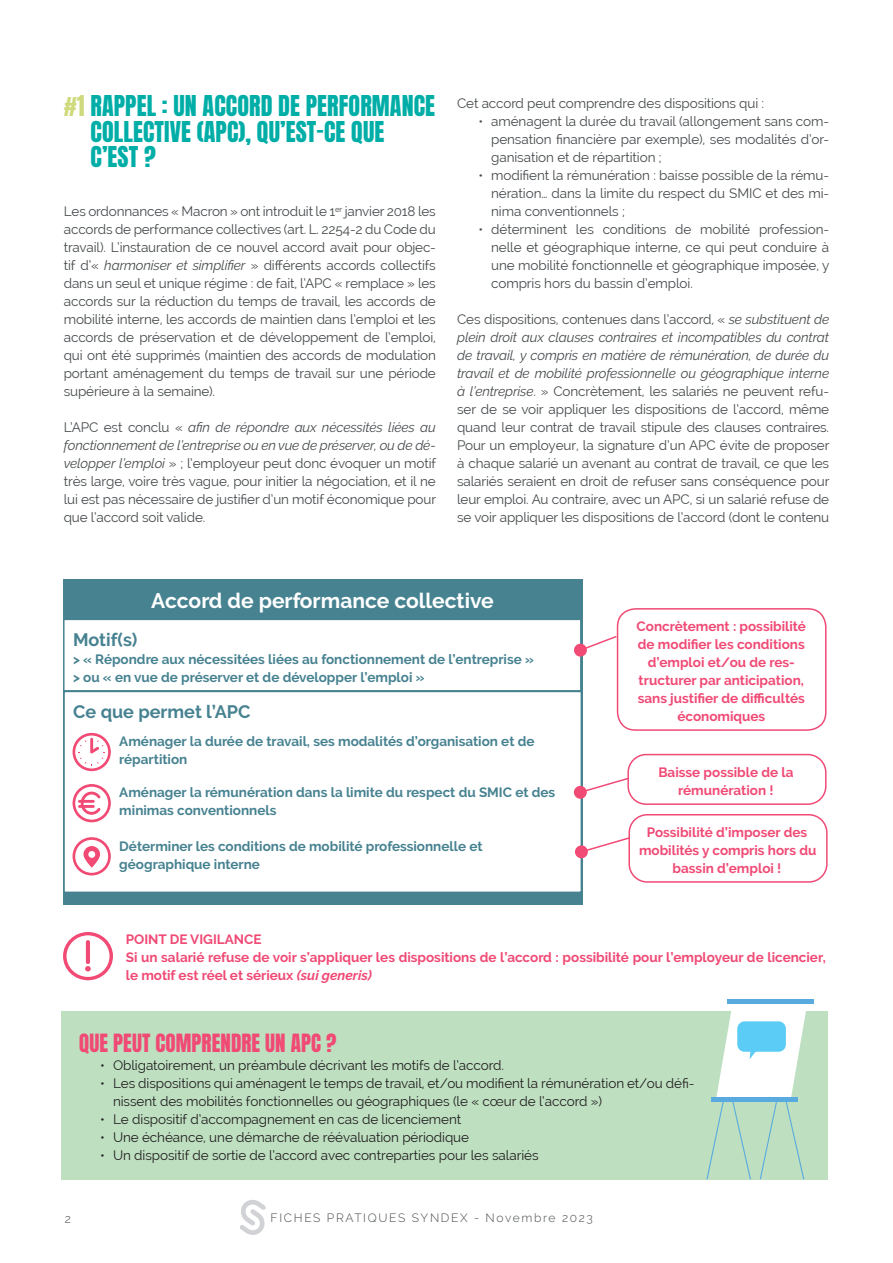
<style>
.page{position:relative;width:893px;height:1263px;background:#fff}
.page>*{position:absolute;margin:0;border:0;box-sizing:border-box;transform-origin:0 0}
.Article_sous-titre{font:24px/25.5px "Anton";letter-spacing:.005em;color:#00aea7}
.Article_Texte{font:700 21px "Raleway";color:#fff}
.article_sous-sous_titre{font:21px "Anton";letter-spacing:.005em;color:#f04a75}
.Article_Texte-2{font:700 18px "Raleway";color:#478291}
.Article_Texte-3{font:13.5px/18px "Raleway";letter-spacing:-.01em;color:#464a4c;text-align:justify}
.Article_Texte-4{font:700 13.5px/18px "Raleway";color:#f04a75;text-align:center}
.t1{font:13.5px/18px "Raleway";letter-spacing:-.005em;color:#231f20}
.Article_Texte-5{font:700 13.5px/18px "Raleway";color:#478291}
.t2{font:300 12px "Raleway";letter-spacing:.14em;color:#464a4c}
.s1{color:#ceda7c}
.s2{font-style:italic}
</style>
<div class="page">
<div style="left:61px;top:1011px;width:767px;height:168px;background:#bee0c1"></div>
<div style="left:63px;top:579px;width:519px;height:326px;background:#478291"></div>
<div style="left:64px;top:691px;width:517px;height:201px;background:#fff"></div>
<div style="left:63px;top:691px;width:519px;height:202px;border:2px solid #478291"></div>
<div style="left:64px;top:619px;width:517px;height:72px;background:#fff"></div>
<div style="left:63px;top:619px;width:519px;height:72px;border:2px solid #478291"></div>
<div style="left:627px;top:754px;width:199px;height:51px;border:2px solid #f04a75;border-radius:18px"></div>
<div style="left:628px;top:814px;width:200px;height:69px;border:2px solid #f04a75;border-radius:18px"></div>
<svg style="left:73px;top:733px;width:38px;height:38px"></svg>
<svg style="left:73px;top:784px;width:38px;height:38px"></svg>
<hr style="left:78px;top:800px;width:17px;height:3px;background:#f04a75">
<hr style="left:78px;top:805px;width:17px;height:3px;background:#f04a75">
<svg style="left:73px;top:837px;width:38px;height:38px"></svg>
<div style="left:617px;top:608px;width:209px;height:123px;border:2px solid #f04a75;border-radius:18px"></div>
<svg style="left:579px;top:634px;width:39px;height:18px"></svg>
<div style="left:574px;top:644px;width:13px;height:13px;background:#f04a75;border-radius:50%"></div>
<svg style="left:579px;top:776px;width:51px;height:18px"></svg>
<div style="left:574px;top:786px;width:13px;height:13px;background:#f04a75;border-radius:50%"></div>
<svg style="left:579px;top:836px;width:52px;height:18px"></svg>
<div style="left:575px;top:845px;width:13px;height:13px;background:#f04a75;border-radius:50%"></div>
<svg style="left:63px;top:932px;width:50px;height:48px"></svg>
<div style="left:727px;top:999px;width:87px;height:5px;background:#59aade"></div>
<svg style="left:706px;top:1011px;width:100px;height:168px"></svg>
<svg style="left:240px;top:1200px;width:26px;height:35px"></svg>
<p class="Article_sous-titre" style="left:91px;top:95px;width:346px;text-indent:-27px"><span class="s1">#1</span> RAPPEL : UN ACCORD DE PERFORMANCE<br>COLLECTIVE (APC), QU’EST-CE QUE<br>C’EST ?</p>
<p class="Article_Texte-3" style="left:64px;top:202px;width:374px">Les ordonnances « Macron » ont introduit le 1<sup>er</sup> janvier 2018 les accords de performance collectives (art. L. 2254-2 du Code du travail). L’instauration de ce nouvel accord avait pour objec&shy;tif d’« <span class="s2">harmoniser et simplifier</span> » différents accords collectifs dans un seul et unique régime : de fait, l’APC « remplace » les accords sur la réduction du temps de travail, les accords de mobilité interne, les accords de maintien dans l’emploi et les accords de préservation et de développement de l’emploi, qui ont été supprimés (maintien des accords de modulation portant aménagement du temps de travail sur une période supérieure à la semaine).</p>
<p class="Article_Texte-3" style="left:64px;top:418px;width:374px">L’APC est conclu « <span class="s2">afin de répondre aux nécessités liées au fonctionnement de l’entreprise ou en vue de préserver, ou de dé&shy;velopper l’emploi</span> » ; l’employeur peut donc évoquer un motif très large, voire très vague, pour initier la négociation, et il ne lui est pas nécessaire de justifier d’un motif économique pour que l’accord soit valide.</p>
<p class="Article_Texte-3" style="left:457px;top:94px;width:308px">Cet accord peut comprendre des dispositions qui :</p>
<p class="Article_Texte-3" style="left:491px;top:112px;width:340px;text-indent:-13px">• aménagent la durée du travail (allongement sans com&shy;pensation financière par exemple), ses modalités d’or&shy;ganisation et de répartition ;</p>
<p class="Article_Texte-3" style="left:491px;top:166px;width:340px;text-indent:-13px">• modifient la rémunération : baisse possible de la rému&shy;nération… dans la limite du respect du SMIC et des mi&shy;nima conventionnels ;</p>
<p class="Article_Texte-3" style="left:491px;top:220px;width:340px;text-indent:-13px">• déterminent les conditions de mobilité profession&shy;nelle et géographique interne, ce qui peut conduire à une mobilité fonctionnelle et géographique imposée, y compris hors du bassin d’emploi.</p>
<p class="Article_Texte-3" style="left:457px;top:310px;width:374px">Ces dispositions, contenues dans l’accord, « <span class="s2">se substituent de plein droit aux clauses contraires et incompatibles du contrat de travail, y compris en matière de rémunération, de durée du travail et de mobilité professionnelle ou géographique interne à l’entreprise</span>. » Concrètement, les salariés ne peuvent refu&shy;ser de se voir appliquer les dispositions de l’accord, même quand leur contrat de travail stipule des clauses contraires.<br>Pour un employeur, la signature d’un APC évite de proposer à chaque salarié un avenant au contrat de travail, ce que les salariés seraient en droit de refuser sans conséquence pour leur emploi. Au contraire, avec un APC, si un salarié refuse de se voir appliquer les dispositions de l’accord (dont le contenu</p>
<p class="Article_Texte" style="left:151px;top:588px;width:344px">Accord de performance collective</p>
<p class="Article_Texte-2" style="left:73px;top:629px;width:66px">Motif(s)</p>
<p class="Article_Texte-5" style="left:73px;top:650px;width:462px">&gt; « Répondre aux nécessitées liées au fonctionnement de l’entreprise »</p>
<p class="Article_Texte-5" style="left:73px;top:668px;width:353px">&gt; ou « en vue de préserver et de développer l’emploi »</p>
<p class="Article_Texte-2" style="left:73px;top:701px;width:179px">Ce que permet l’APC</p>
<p class="Article_Texte-5" style="left:119px;top:732px;width:417px">Aménager la durée de travail, ses modalités d’organisation et de répartition</p>
<p class="Article_Texte-5" style="left:119px;top:783px;width:437px">Aménager la rémunération dans la limite du respect du SMIC et des minimas conventionnels</p>
<p class="Article_Texte-5" style="left:119px;top:837px;width:365px">Déterminer les conditions de mobilité professionnelle et géographique interne</p>
<p class="Article_Texte-4" style="left:637px;top:617px;width:171px">Concrètement : possibilité de modifier les conditions d’emploi et/ou de res&shy;tructurer par anticipation, sans justifier de difficultés économiques</p>
<p class="Article_Texte-4" style="left:658px;top:763px;width:136px">Baisse possible de la rémunération !</p>
<p class="Article_Texte-4" style="left:639px;top:823px;width:179px">Possibilité d’imposer des mobilités y compris hors du bassin d’emploi !</p>
<p class="Article_Texte-4" style="left:126px;top:930px;width:137px">POINT DE VIGILANCE</p>
<p class="Article_Texte-4" style="left:126px;top:948px;width:701px;text-align:left">Si un salarié refuse de voir s’appliquer les dispositions de l’accord : possibilité pour l’employeur de licencier, le motif est réel et sérieux <span class="s2">(sui generis)</span></p>
<p class="article_sous-sous_titre" style="left:79px;top:1033px;width:259px">QUE PEUT COMPRENDRE UN APC ?</p>
<p class="t1" style="left:100px;top:1057px;width:405px">• Obligatoirement, un préambule décrivant les motifs de l’accord.</p>
<p class="t1" style="left:113px;top:1075px;width:583px;text-indent:-13px">• Les dispositions qui aménagent le temps de travail, et/ou modifient la rémunération et/ou défi&shy;nissent des mobilités fonctionnelles ou géographiques (le « cœur de l’accord »)</p>
<p class="t1" style="left:100px;top:1111px;width:362px">• Le dispositif d’accompagnement en cas de licenciement</p>
<p class="t1" style="left:100px;top:1129px;width:370px">• Une échéance, une démarche de réévaluation périodique</p>
<p class="t1" style="left:100px;top:1147px;width:440px">• Un dispositif de sortie de l’accord avec contreparties pour les salariés</p>
<p class="t2" style="left:65px;top:1212px;width:8px">2</p>
<p class="t2" style="left:271px;top:1211px;width:324px">FICHES PRATIQUES SYNDEX - Novembre 2023</p>
</div>
